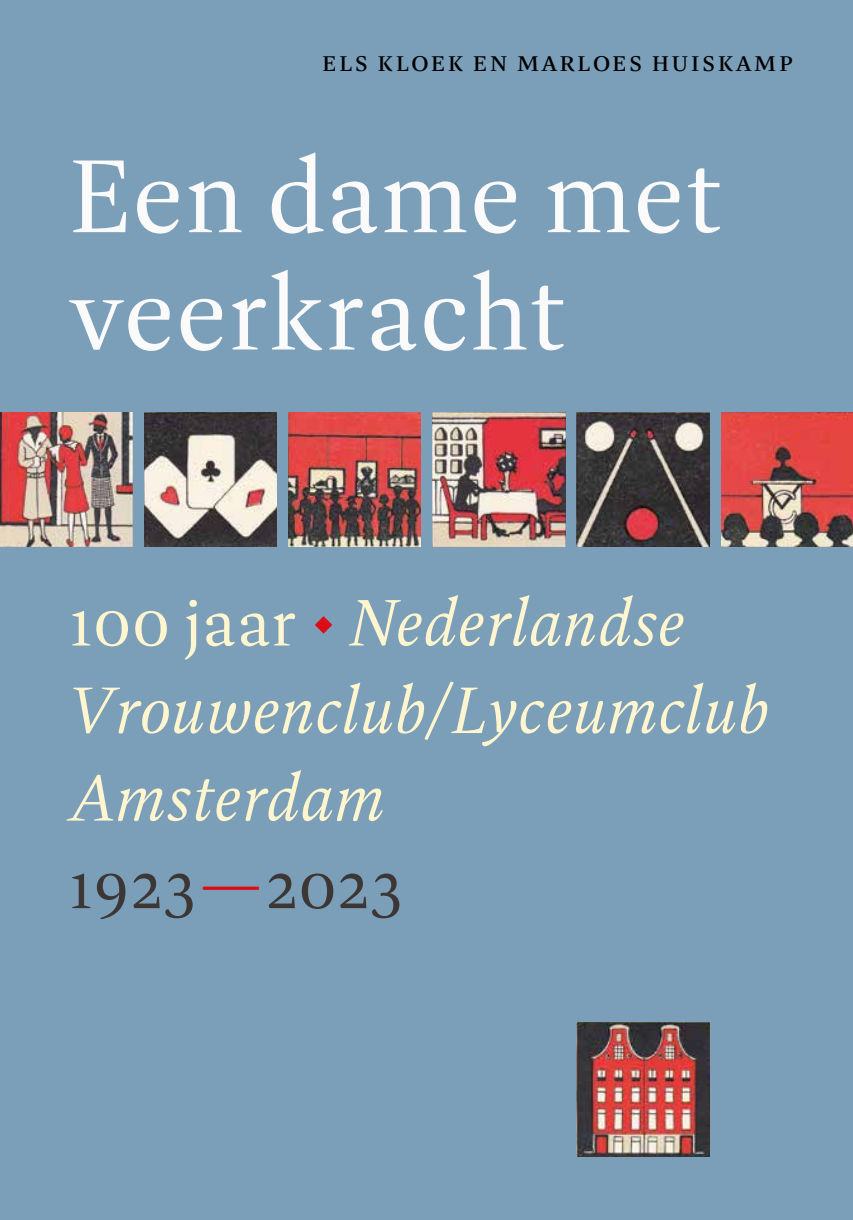
<style>
.page{position:relative;width:853px;height:1220px;background:#7c9fb9}
.page>*{position:absolute;margin:0;border:0;box-sizing:border-box;transform-origin:0 0}
.t1{font:105px/117.2px "Dashiell Bright";letter-spacing:.01em;color:#fbfafa}
.t2{font:italic 66.5px/87.5px "Dashiell Bright";letter-spacing:.02em;color:#fff6d0}
.t3{font:28px "Dashiell Bright";letter-spacing:.065em;color:#000}
.s1{font-style:normal}
.s2{font-style:normal;color:#3c3634}
.s3{font-style:normal;color:#dc0d15}
</style>
<div class="page">
<img style="left:721px;top:413px;width:132px;height:133px">
<img style="left:288px;top:413px;width:133px;height:133px">
<img style="left:433px;top:413px;width:132px;height:133px">
<svg style="left:315px;top:616px;width:17px;height:17px"></svg>
<img style="left:144px;top:413px;width:132px;height:133px">
<img style="left:577px;top:413px;width:132px;height:133px">
<img style="left:577px;top:1022px;width:132px;height:134px">
<img style="left:0;top:413px;width:132px;height:133px">
<img style="left:6px;top:413px;width:5px;height:133px">
<p class="t3" style="left:322px;top:45px;width:473px">els kloek en marloes huiskamp</p>
<h1 class="t1" style="left:69px;top:139px;width:654px">Een dame met veerkracht</h1>
<p class="t2" style="left:66px;top:579px;width:704px"><span class="s1">100 jaar</span> Nederlandse<br>Vrouwenclub/ Lyceumclub<br>Amsterdam<br><span class="s2">1923</span><span class="s3">—</span><span class="s2">2023</span></p>
</div>
